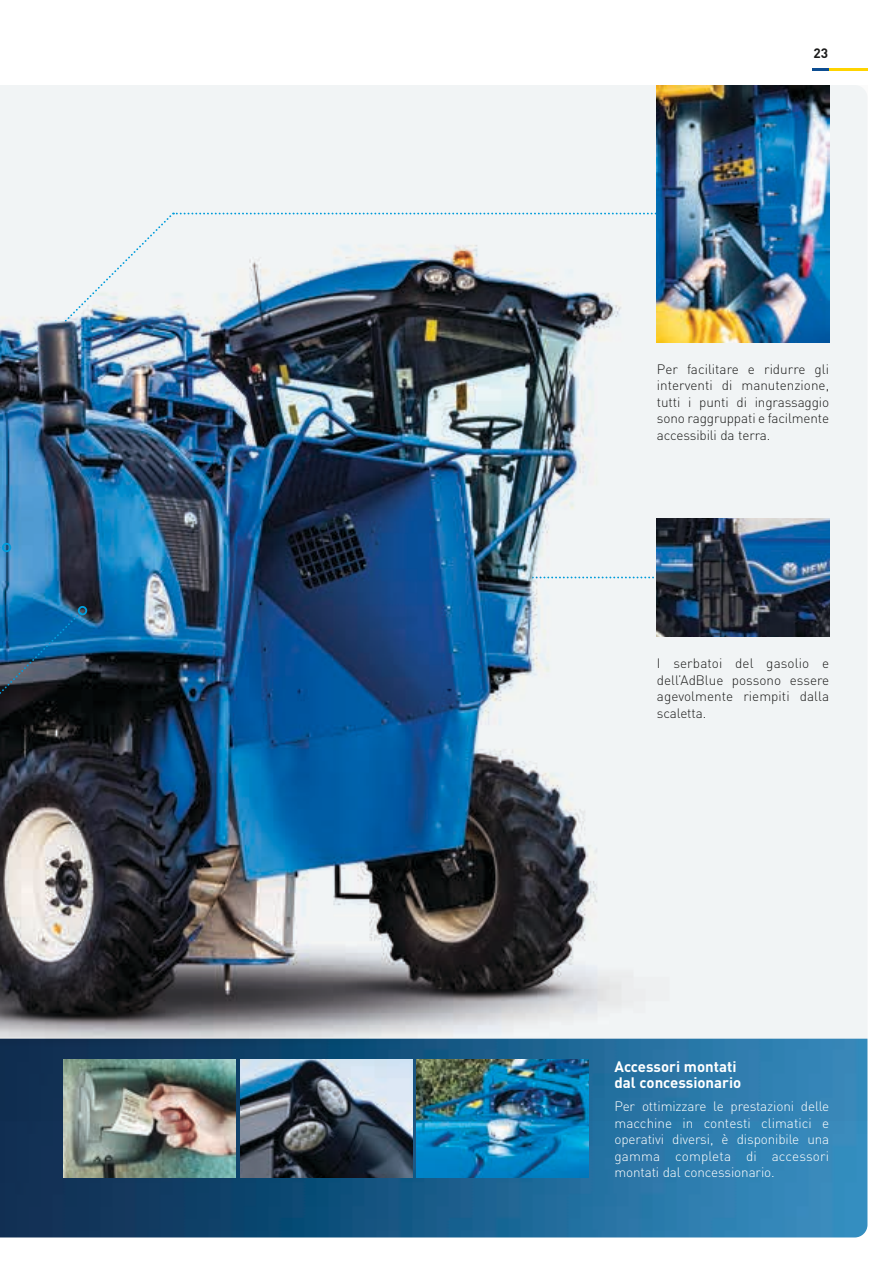
<style>
.page{position:relative;width:893px;height:1263px;background:#fff}
.page>*{position:absolute;margin:0;border:0;box-sizing:border-box;transform-origin:0 0}
.t1{font:700 15px/16.5px "DIN Pro";color:#fff}
.t2{font:300 13.5px/16.5px "DIN Pro";letter-spacing:-.01em;color:#1c1c1b;text-align:justify}
.t3{font:300 13.5px/16.5px "DIN Pro";letter-spacing:-.01em;color:#fff;text-align:justify}
.t4{font:700 13.5px "DIN Pro";color:#1c1c1b}
</style>
<div class="page">
<svg style="left:812px;top:68px;width:55px;height:2px"></svg>
<img style="left:0;top:1120px;width:867px;height:117px">
<img style="left:0;top:85px;width:867px;height:1035px">
<img style="left:0;top:250px;width:462px;height:764px">
<svg style="left:0;top:612px;width:81px;height:232px;background:#314556"></svg>
<div style="left:78px;top:606px;width:9px;height:9px;border:2px solid #009edd;border-radius:50%"></div>
<img style="left:657px;top:85px;width:172px;height:257px">
<img style="left:657px;top:519px;width:172px;height:118px">
<div style="left:2px;top:543px;width:9px;height:9px;border:2px solid #009edd;border-radius:50%"></div>
<img style="left:64px;top:1060px;width:172px;height:118px">
<img style="left:240px;top:1060px;width:172px;height:118px">
<img style="left:417px;top:1060px;width:172px;height:118px">
<p class="t4" style="left:813px;top:44px;width:16px">23</p>
<p class="t2" style="left:657px;top:360px;width:174px">Per facilitare e ridurre gli interventi di manutenzione, tutti i punti di ingrassaggio sono raggruppati e facilmente accessibili da terra.</p>
<p class="t2" style="left:657px;top:654px;width:174px">I serbatoi del gasolio e dell’AdBlue possono essere agevolmente riempiti dalla scaletta.</p>
<p class="t1" style="left:614px;top:1058px;width:128px">Accessori montati dal concessionario</p>
<p class="t3" style="left:614px;top:1098px;width:216px">Per ottimizzare le prestazioni delle macchine in contesti climatici e operativi diversi, è disponibile una gamma completa di accessori montati dal concessionario.</p>
</div>
